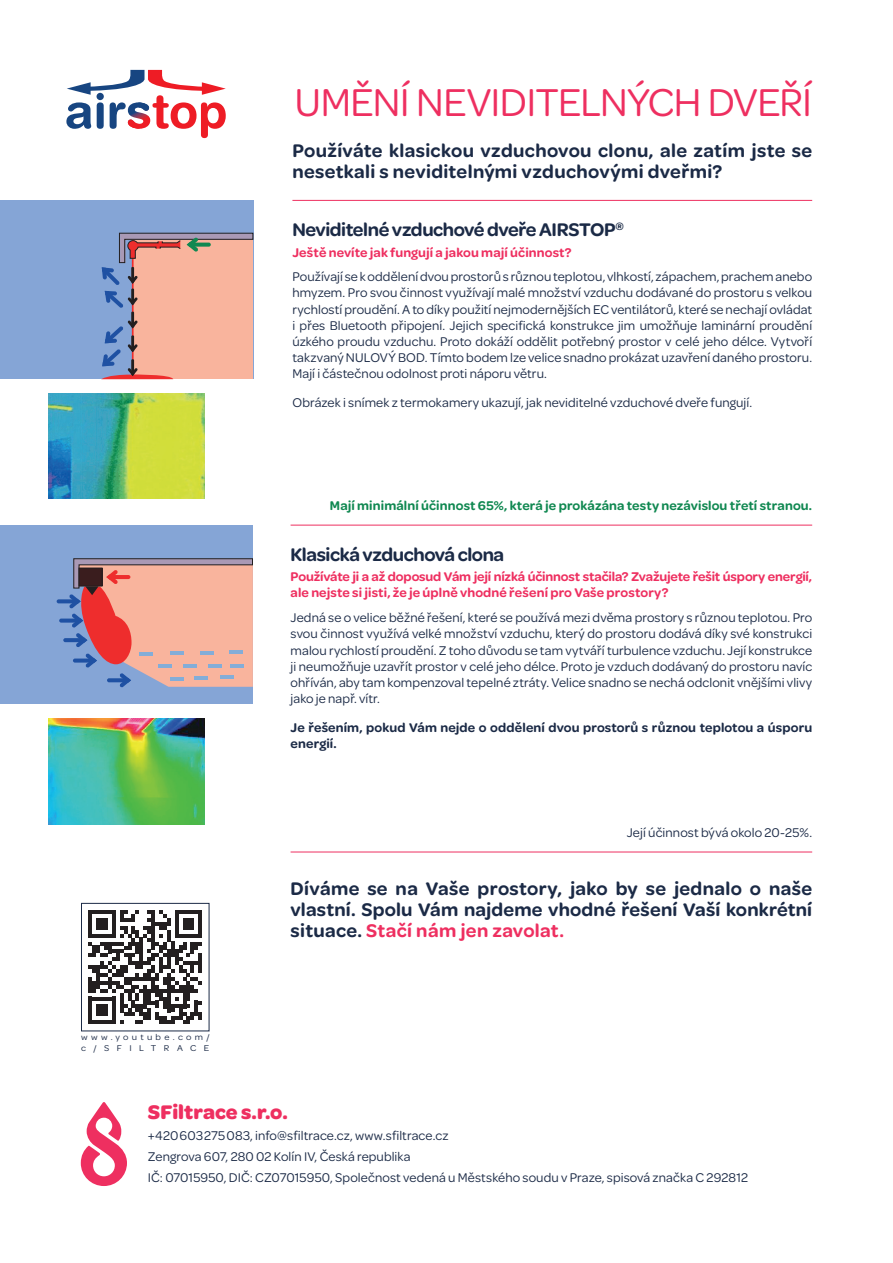
<style>
.page{position:relative;width:893px;height:1263px;background:#fff}
.page>*{position:absolute;margin:0;border:0;box-sizing:border-box;transform-origin:0 0}
.t1{font:41.4px "Omnes";letter-spacing:-.02em;color:#ee2f60}
.t2{font:700 21px "Omnes";color:#ee2f60}
.t3{font:600 19.5px/21px "Omnes";letter-spacing:.01em;color:#1b2a46;text-align:justify}
.t4{font:600 19.5px "Omnes";letter-spacing:-.02em;color:#1b2a46}
.t5{font:13.5px/16.2px "Omnes";letter-spacing:.01em;color:#1b2a46;text-align:justify}
.t6{font:600 13.5px/16.2px "Omnes";color:#ee2f60}
.t7{font:600 13.5px/16.2px "Omnes";letter-spacing:.01em;color:#1b2a46}
.t8{font:600 13.5px "Omnes";letter-spacing:.01em;color:#108851}
.t9{font:9px/10.8px "Omnes";letter-spacing:.35em;color:#1b2a46;scale:1.08 1}
.s1{color:#ee2f60}
</style>
<div class="page">
<svg style="left:81px;top:1102px;width:46px;height:84px"></svg>
<hr style="left:292px;top:200px;width:520px;height:1px;background:#ee2f60">
<hr style="left:291px;top:852px;width:521px;height:1px;background:#ee2f60">
<hr style="left:291px;top:525px;width:521px;height:1px;background:#ee2f60">
<svg style="left:88px;top:910px;width:114px;height:114px"></svg>
<div style="left:81px;top:903px;width:128px;height:128px;border:1px solid #1b2a46"></div>
<svg style="left:66px;top:70px;width:160px;height:68px"></svg>
<img style="left:49px;top:719px;width:155px;height:106px">
<img style="left:49px;top:393px;width:155px;height:105px">
<div style="left:0;top:525px;width:253px;height:179px;background:#85a5d6"></div>
<svg style="left:57px;top:599px;width:19px;height:4px"></svg>
<div style="left:59px;top:618px;width:20px;height:5px;background:#1f51a3;border-radius:2px"></div>
<svg style="left:63px;top:638px;width:20px;height:4px"></svg>
<svg style="left:69px;top:558px;width:184px;height:129px;background:#d59995"></svg>
<div style="left:0;top:200px;width:253px;height:179px;background:#85a5d6"></div>
<svg style="left:101px;top:232px;width:153px;height:147px;background:#d4a59f"></svg>
<h1 class="t1" style="left:295px;top:74px;width:519px">UMĚNÍ NEVIDITELNÝCH DVEŘÍ</h1>
<h3 class="t3" style="left:292px;top:138px;width:521px">Používáte klasickou vzduchovou clonu, ale zatím jste se nesetkali s neviditelnými vzduchovými dveřmi?</h3>
<h3 class="t4" style="left:292px;top:216px;width:333px">Neviditelné vzduchové dveře AIRSTOP<sup>®</sup></h3>
<p class="t6" style="left:292px;top:243px;width:281px">Ještě nevíte jak fungují a jakou mají účinnost?</p>
<p class="t5" style="left:292px;top:268px;width:521px">Používají se k oddělení dvou prostorů s různou teplotou, vlhkostí, zápachem, prachem anebo hmyzem. Pro svou činnost využívají malé množství vzduchu dodávané do prostoru s velkou rychlostí proudění. A to díky použití nejmodernějších EC ventilátorů, které se nechají ovládat i přes Bluetooth připojení. Jejich specifická konstrukce jim umožňuje laminární proudění úzkého proudu vzduchu. Proto dokáží oddělit potřebný prostor v celé jeho délce. Vytvoří takzvaný NULOVÝ BOD. Tímto bodem lze velice snadno prokázat uzavření daného prostoru.<br>Mají i částečnou odolnost proti náporu větru.</p>
<p class="t5" style="left:292px;top:394px;width:461px">Obrázek i snímek z termokamery ukazují, jak neviditelné vzduchové dveře fungují.</p>
<p class="t8" style="left:330px;top:496px;width:484px">Mají minimální účinnost 65%, která je prokázána testy nezávislou třetí stranou.</p>
<h3 class="t4" style="left:291px;top:541px;width:215px">Klasická vzduchová clona</h3>
<p class="t6" style="left:291px;top:568px;width:523px">Používáte ji a až doposud Vám její nízká účinnost stačila? Zvažujete řešit úspory energií, ale nejste si jisti, že je úplně vhodné řešení pro Vaše prostory?</p>
<p class="t5" style="left:291px;top:609px;width:523px">Jedná se o velice běžné řešení, které se používá mezi dvěma prostory s různou teplotou. Pro svou činnost využívá velké množství vzduchu, který do prostoru dodává díky své konstrukci malou rychlostí proudění. Z toho důvodu se tam vytváří turbulence vzduchu. Její konstrukce ji neumožňuje uzavřít prostor v celé jeho délce. Proto je vzduch dodávaný do prostoru navíc ohříván, aby tam kompenzoval tepelné ztráty. Velice snadno se nechá odclonit vnějšími vlivy jako je např. vítr.</p>
<p class="t7" style="left:291px;top:719px;width:523px">Je řešením, pokud Vám nejde o oddělení dvou prostorů s různou teplotou a úsporu energií.</p>
<p class="t5" style="left:627px;top:823px;width:187px">Její účinnost bývá okolo 20-25%.</p>
<p class="t9" style="left:81px;top:1031px;width:120px">www.youtube.com/ c/SFILTRACE</p>
<h3 class="t3" style="left:291px;top:876px;width:523px">Díváme se na Vaše prostory, jako by se jednalo o naše vlastní. Spolu Vám najdeme vhodné řešení Vaší konkrétní situace. <span class="s1">Stačí nám jen zavolat.</span></h3>
<h2 class="t2" style="left:148px;top:1097px;width:141px">SFiltrace s.r.o.</h2>
<p class="t5" style="left:148px;top:1124px;width:601px;line-height:21px;text-align:left">+420 603 275 083, info@sfiltrace.cz, www.sfiltrace.cz<br>Zengrova 607, 280 02 Kolín IV, Česká republika<br>IČ: 07015950, DIČ: CZ07015950, Společnost vedená u Městského soudu v Praze, spisová značka C 292812</p>
</div>
